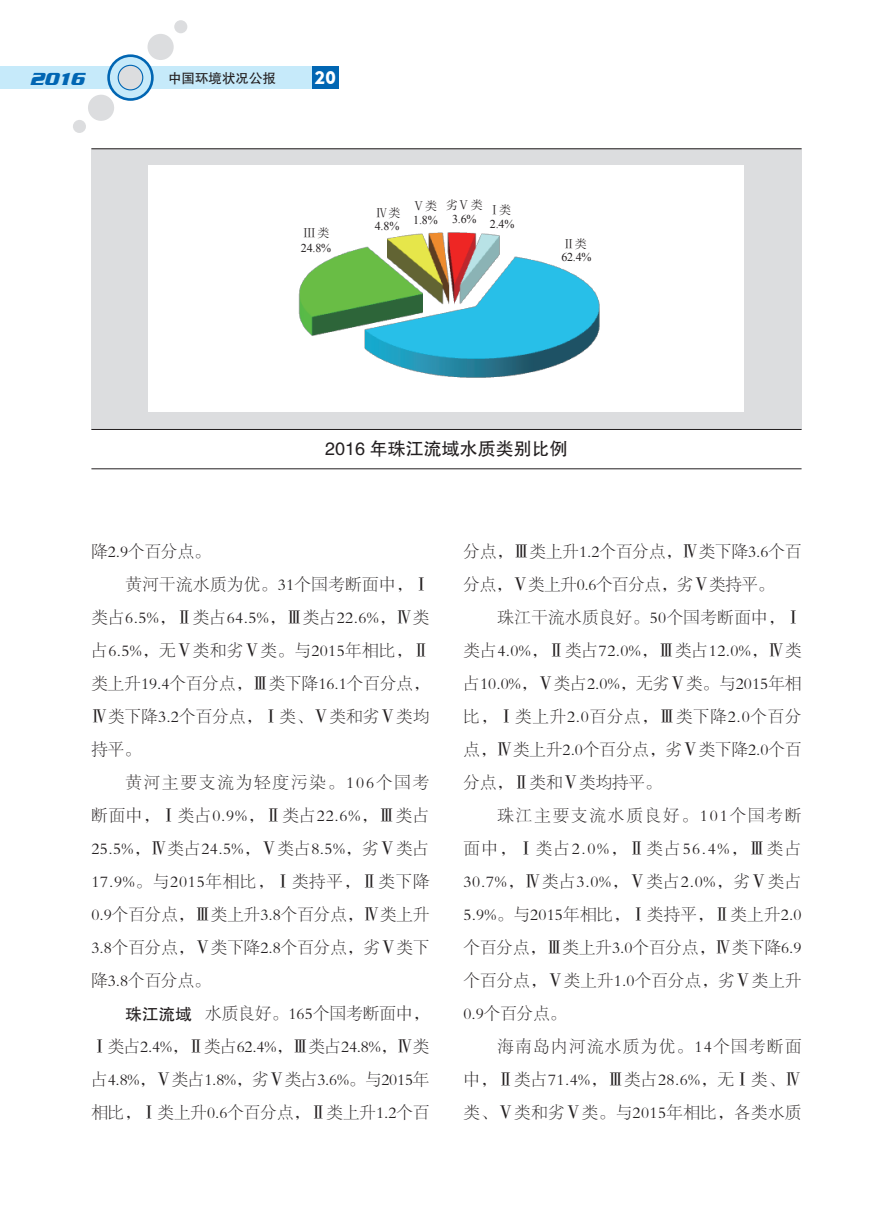
<style>
.page{position:relative;width:893px;height:1212px;background:#fff}
.page>*{position:absolute;margin:0;border:0;box-sizing:border-box;transform-origin:0 0}
.t1{font:18px "FZHTJW GB1 0";color:#231f20}
.t2{font:italic 700 18px "Serpentine D";color:#0166b3}
.t3{font:18px "Geometric 415 BT Black A";color:#fff}
.t4{font:16.5px/33px "FZSYJW GB1 0";letter-spacing:.01em;color:#231f20;text-align:justify}
.t5{font:16.5px "FZSYJW GB1 0";letter-spacing:.05em;color:#231f20}
.t6{font:16.5px "FZSYJW GB1 0";letter-spacing:-.01em;color:#231f20}
.t7{font:16.5px "FZSYJW GB1 0";letter-spacing:-.015em;color:#231f20}
.t8{font:16.5px "FZSYJW GB1 0";letter-spacing:.115em;color:#231f20}
.t9{font:13.5px "FZHTJW GB1 0";color:#231f20}
.t10{font:12px "Times New Roman";color:#231f20}
.t11{font:12px "Sim Sun";letter-spacing:.03em;color:#231f20}
.s1{font-family:"FZHTJW GB1 0"}
</style>
<div class="page">
<div style="left:0;top:66px;width:312px;height:23px;background:#c6eafa"></div>
<div style="left:312px;top:66px;width:27px;height:23px;background:#0166b3"></div>
<svg style="left:107px;top:54px;width:47px;height:47px"></svg>
<div style="left:110px;top:57px;width:41px;height:41px;background:#c6eafa;border-radius:50%"></div>
<div style="left:118px;top:65px;width:25px;height:25px;background:#dcdddf;border-radius:50%"></div>
<div style="left:118px;top:65px;width:25px;height:25px;border:1px solid #0166b3;border-radius:50%"></div>
<div style="left:148px;top:34px;width:26px;height:26px;background:#dcdddf;border-radius:50%"></div>
<div style="left:174px;top:20px;width:13px;height:13px;background:#dcdddf;border-radius:50%"></div>
<svg style="left:88px;top:94px;width:27px;height:27px"></svg>
<div style="left:73px;top:120px;width:13px;height:13px;background:#dcdddf;border-radius:50%"></div>
<div style="left:91px;top:148px;width:710px;height:282px;background:#dcdddf"></div>
<hr style="left:91px;top:468px;width:710px;height:1px;background:#231f20">
<hr style="left:91px;top:148px;width:710px;height:1px;background:#231f20">
<hr style="left:91px;top:429px;width:710px;height:1px;background:#231f20">
<div style="left:149px;top:166px;width:595px;height:246px;background:#fff"></div>
<img style="left:298px;top:232px;width:302px;height:146px">
<p class="t2" style="left:29px;top:69px;width:62px">2016</p>
<p class="t9" style="left:168px;top:71px;width:109px">中国环境状况公报</p>
<p class="t3" style="left:315px;top:66px;width:22px">20</p>
<p class="t11" style="left:304px;top:227px;width:27px">Ⅲ类</p>
<p class="t10" style="left:301px;top:239px;width:32px">24.8%</p>
<p class="t11" style="left:376px;top:206px;width:26px">Ⅳ类</p>
<p class="t10" style="left:375px;top:217px;width:26px">4.8%</p>
<p class="t11" style="left:413px;top:200px;width:26px">Ⅴ类</p>
<p class="t10" style="left:413px;top:212px;width:26px">1.8%</p>
<p class="t11" style="left:446px;top:199px;width:38px">劣Ⅴ类</p>
<p class="t10" style="left:452px;top:211px;width:26px">3.6%</p>
<p class="t11" style="left:489px;top:204px;width:24px">Ⅰ类</p>
<p class="t10" style="left:490px;top:215px;width:26px">2.4%</p>
<p class="t11" style="left:563px;top:237px;width:26px">Ⅱ类</p>
<p class="t10" style="left:561px;top:248px;width:32px">62.4%</p>
<p class="t1" style="left:325px;top:439px;width:244px">2016 年珠江流域水质类别比例</p>
<p class="t4" style="left:91px;top:536px;width:121px">降2.9个百分点。</p>
<p class="t4" style="left:125px;top:569px;width:306px">黄河干流水质为优。31个国考断面中，Ⅰ</p>
<p class="t4" style="left:91px;top:602px;width:340px">类占6.5%，Ⅱ类占64.5%，Ⅲ类占22.6%，Ⅳ类</p>
<p class="t4" style="left:91px;top:635px;width:339px">占6.5%，无Ⅴ类和劣Ⅴ类。与2015年相比，Ⅱ</p>
<p class="t4" style="left:91px;top:668px;width:340px">类上升19.4个百分点，Ⅲ类下降16.1个百分点，</p>
<p class="t4" style="left:91px;top:701px;width:340px">Ⅳ类下降3.2个百分点，Ⅰ类、Ⅴ类和劣Ⅴ类均</p>
<p class="t4" style="left:91px;top:734px;width:51px">持平。</p>
<p class="t8" style="left:125px;top:774px;width:305px">黄河主要支流为轻度污染。106个国考</p>
<p class="t5" style="left:91px;top:807px;width:340px">断面中，Ⅰ类占0.9%，Ⅱ类占22.6%，Ⅲ类占</p>
<p class="t4" style="left:91px;top:833px;width:340px">25.5%，Ⅳ类占24.5%，Ⅴ类占8.5%，劣Ⅴ类占</p>
<p class="t5" style="left:91px;top:873px;width:340px">17.9%。与2015年相比，Ⅰ类持平，Ⅱ类下降</p>
<p class="t4" style="left:91px;top:899px;width:340px">0.9个百分点，Ⅲ类上升3.8个百分点，Ⅳ类上升</p>
<p class="t4" style="left:91px;top:932px;width:340px">3.8个百分点，Ⅴ类下降2.8个百分点，劣Ⅴ类下</p>
<p class="t4" style="left:91px;top:965px;width:121px">降3.8个百分点。</p>
<p class="t4" style="left:125px;top:998px;width:305px"><span class="s1">珠江流域</span> 水质良好。165个国考断面中，</p>
<p class="t7" style="left:91px;top:1038px;width:339px">Ⅰ类占2.4%，Ⅱ类占62.4%，Ⅲ类占24.8%，Ⅳ类</p>
<p class="t6" style="left:91px;top:1071px;width:339px">占4.8%，Ⅴ类占1.8%，劣Ⅴ类占3.6%。与2015年</p>
<p class="t4" style="left:91px;top:1097px;width:340px">相比，Ⅰ类上升0.6个百分点，Ⅱ类上升1.2个百</p>
<p class="t4" style="left:463px;top:536px;width:340px">分点，Ⅲ类上升1.2个百分点，Ⅳ类下降3.6个百分点，Ⅴ类上升0.6个百分点，劣Ⅴ类持平。</p>
<p class="t4" style="left:463px;top:602px;width:340px;text-indent:34px">珠江干流水质良好。50个国考断面中，Ⅰ类占4.0%，Ⅱ类占72.0%，Ⅲ类占12.0%，Ⅳ类占10.0%，Ⅴ类占2.0%，无劣Ⅴ类。与2015年相比，Ⅰ类上升2.0百分点，Ⅲ类下降2.0个百分点，Ⅳ类上升2.0个百分点，劣Ⅴ类下降2.0个百分点，Ⅱ类和Ⅴ类均持平。</p>
<p class="t4" style="left:463px;top:800px;width:340px;text-indent:34px">珠江主要支流水质良好。101个国考断面中，Ⅰ类占2.0%，Ⅱ类占56.4%，Ⅲ类占30.7%，Ⅳ类占3.0%，Ⅴ类占2.0%，劣Ⅴ类占5.9%。与2015年相比，Ⅰ类持平，Ⅱ类上升2.0个百分点，Ⅲ类上升3.0个百分点，Ⅳ类下降6.9个百分点，Ⅴ类上升1.0个百分点，劣Ⅴ类上升0.9个百分点。</p>
<p class="t4" style="left:463px;top:1031px;width:339px;text-indent:34px">海南岛内河流水质为优。14个国考断面中，Ⅱ类占71.4%，Ⅲ类占28.6%，无Ⅰ类、Ⅳ类、Ⅴ类和劣Ⅴ类。与2015年相比，各类水质</p>
</div>
